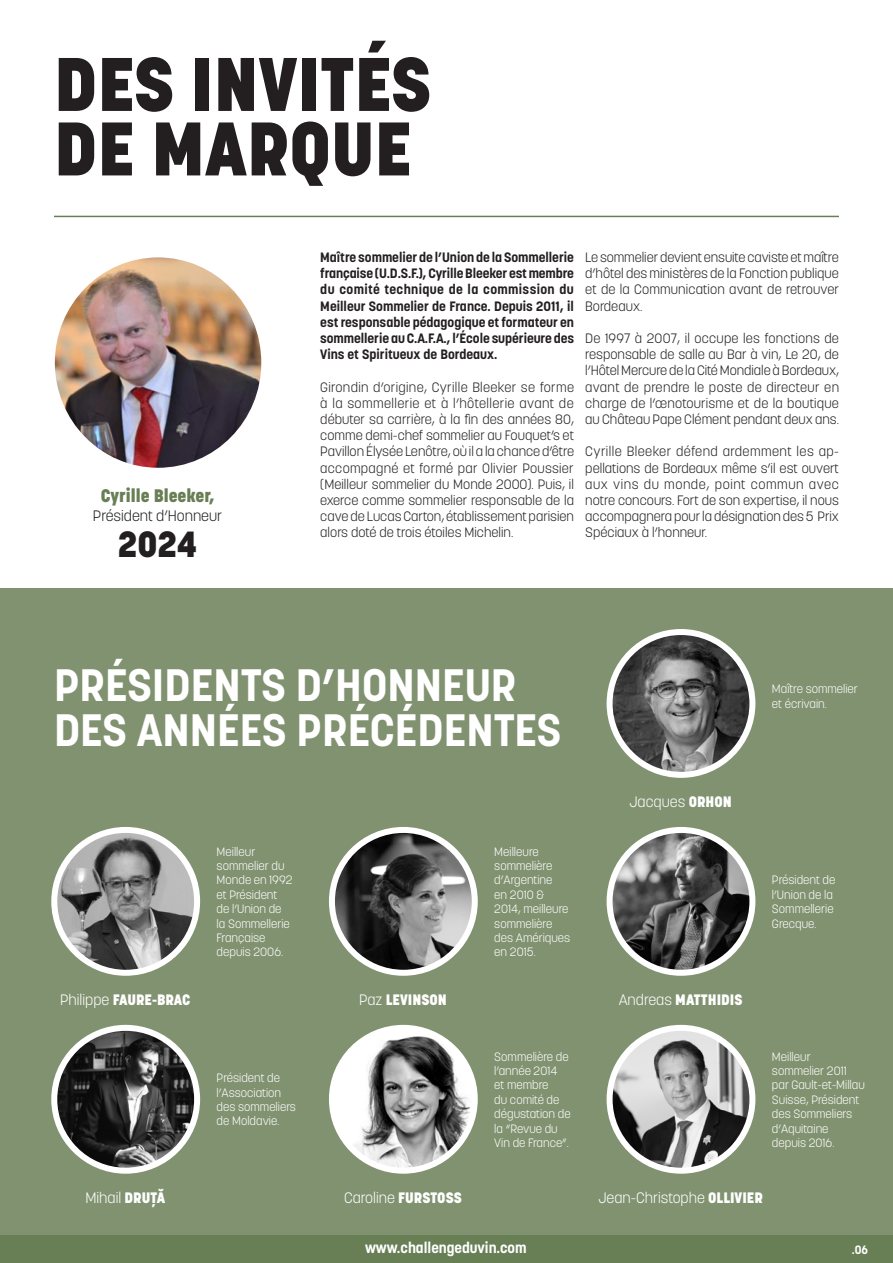
<style>
.page{position:relative;width:893px;height:1263px;background:#fff}
.page>*{position:absolute;margin:0;border:0;box-sizing:border-box;transform-origin:0 0}
.t1{font:800 75px "Korolev";color:#231f20}
.t2{font:700 45px "Korolev";color:#fff}
.t3{font:800 36px "Korolev";color:#231f20}
.t4{font:800 18px "Korolev";color:#687f56}
.t5{font:300 15px "Korolev";color:#fff}
.t6{font:800 15px "Korolev";color:#fff}
.t7{font:700 15px "Korolev";color:#fff}
.t8{font:300 15px "Korolev";color:#231f20}
.t9{font:300 13.5px/16.2px "Korolev";color:#231f20;text-align:justify}
.t10{font:700 13.5px/16.2px "Korolev";color:#231f20;text-align:justify}
.t11{font:300 12px/14.4px "Korolev";color:#fff}
.t12{font:700 12px "Korolev";color:#fff}
.s1{font-weight:300}
.s2{font-weight:800}
</style>
<div class="page">
<div style="left:0;top:588px;width:893px;height:663px;background:#819270"></div>
<img style="left:54px;top:830px;width:143px;height:143px;border-radius:71px">
<div style="left:51px;top:827px;width:149px;height:149px;border:6px solid #fff;border-radius:50%"></div>
<img style="left:332px;top:830px;width:143px;height:143px;border-radius:71px">
<div style="left:329px;top:827px;width:149px;height:149px;border:6px solid #fff;border-radius:50%"></div>
<img style="left:610px;top:830px;width:142px;height:143px;border-radius:71px">
<div style="left:607px;top:827px;width:148px;height:149px;border:6px solid #fff;border-radius:50%"></div>
<hr style="left:54px;top:216px;width:785px;height:1px;background:#687f56">
<img style="left:55px;top:257px;width:206px;height:211px">
<div style="left:0;top:1235px;width:893px;height:28px;background:#687f56"></div>
<img style="left:611px;top:635px;width:139px;height:140px">
<div style="left:607px;top:629px;width:148px;height:149px;border:6px solid #fff;border-radius:50%"></div>
<img style="left:54px;top:1028px;width:141px;height:142px">
<div style="left:51px;top:1025px;width:149px;height:149px;border:6px solid #fff;border-radius:50%"></div>
<img style="left:332px;top:1028px;width:143px;height:143px;border-radius:71px">
<div style="left:329px;top:1025px;width:149px;height:149px;border:6px solid #fff;border-radius:50%"></div>
<img style="left:610px;top:1028px;width:142px;height:143px;border-radius:71px">
<div style="left:607px;top:1025px;width:148px;height:149px;border:6px solid #fff;border-radius:50%"></div>
<p class="t1" style="left:54px;top:37px;width:379px">DES INVITÉS</p>
<p class="t1" style="left:54px;top:102px;width:359px">DE MARQUE</p>
<p class="t4" style="left:101px;top:484px;width:115px">Cyrille Bleeker,</p>
<p class="t8" style="left:93px;top:506px;width:131px">Président d’Honneur</p>
<p class="t3" style="left:118px;top:522px;width:80px">2024</p>
<p class="t10" style="left:320px;top:249px;width:255px">Maître sommelier de l’Union de la Sommellerie française (U.D.S.F.), Cyrille Bleeker est membre du comité technique de la commission du Meilleur Sommelier de France. Depuis 2011, il est responsable pédagogique et formateur en sommellerie au C.A.F.A., l’École supérieure des Vins et Spiritueux de Bordeaux.</p>
<p class="t9" style="left:320px;top:379px;width:255px">Girondin d’origine, Cyrille Bleeker se forme à la sommellerie et à l’hôtellerie avant de débuter sa carrière, à la fin des années 80, comme demi-chef sommelier au Fouquet’s et Pavillon Élysée Lenôtre, où il a la chance d’être accompagné et formé par Olivier Poussier (Meilleur sommelier du Monde 2000). Puis, il exerce comme sommelier responsable de la cave de Lucas Carton, établissement parisien alors doté de trois étoiles Michelin.</p>
<p class="t9" style="left:585px;top:249px;width:255px">Le sommelier devient ensuite caviste et maître d’hôtel des ministères de la Fonction publique et de la Communication avant de retrouver Bordeaux.</p>
<p class="t9" style="left:585px;top:330px;width:255px">De 1997 à 2007, il occupe les fonctions de responsable de salle au Bar à vin, Le 20, de l’Hôtel Mercure de la Cité Mondiale à Bordeaux, avant de prendre le poste de directeur en charge de l’œnotourisme et de la boutique au Château Pape Clément pendant deux ans.</p>
<p class="t9" style="left:585px;top:444px;width:255px">Cyrille Bleeker défend ardemment les ap&shy;pellations de Bordeaux même s’il est ouvert aux vins du monde, point commun avec notre concours. Fort de son expertise, il nous accompagnera pour la désignation des 5 Prix Spéciaux à l’honneur.</p>
<p class="t2" style="left:54px;top:657px;width:464px">PRÉSIDENTS D’HONNEUR</p>
<p class="t2" style="left:54px;top:702px;width:509px">DES ANNÉES PRÉCÉDENTES</p>
<p class="t6" style="left:60px;top:990px;width:132px"><span class="s1">Philippe</span> FAURE-BRAC</p>
<p class="t5" style="left:85px;top:1188px;width:81px">Mihail <span class="s2">DRUȚĂ</span></p>
<p class="t11" style="left:217px;top:844px;width:77px">Meilleur sommelier du<br>Monde en 1992 et Président de l’Union de la Sommellerie<br>Française depuis 2006.</p>
<p class="t11" style="left:217px;top:1071px;width:81px">Président de l’Association des sommeliers de Moldavie.</p>
<p class="t6" style="left:359px;top:990px;width:89px"><span class="s1">Paz</span> LEVINSON</p>
<p class="t5" style="left:344px;top:1188px;width:119px">Caroline <span class="s2">FURSTOSS</span></p>
<p class="t11" style="left:494px;top:844px;width:77px">Meilleure sommelière d’Argentine<br>en 2010 &amp;<br>2014, meilleure sommelière des Amériques en 2015.</p>
<p class="t11" style="left:494px;top:1049px;width:78px">Sommelière de l’année 2014<br>et membre<br>du comité de dégustation de la “Revue du<br>Vin de France”.</p>
<p class="t7" style="left:365px;top:1238px;width:163px">www.challengeduvin.com</p>
<p class="t11" style="left:772px;top:682px;width:87px">Maître sommelier et écrivain.</p>
<p class="t5" style="left:629px;top:792px;width:104px">Jacques <span class="s2">ORHON</span></p>
<p class="t11" style="left:772px;top:873px;width:65px">Président de l’Union de la<br>Sommellerie<br>Grecque.</p>
<p class="t6" style="left:619px;top:990px;width:125px"><span class="s1">Andreas</span> MATTHIDIS</p>
<p class="t11" style="left:772px;top:1049px;width:94px">Meilleur sommelier 2011 par Gault-et-Millau<br>Suisse, Président des Sommeliers d’Aquitaine depuis 2016.</p>
<p class="t5" style="left:598px;top:1188px;width:166px">Jean-Christophe <span class="s2">OLLIVIER</span></p>
<p class="t12" style="left:852px;top:1242px;width:18px">.06</p>
</div>
